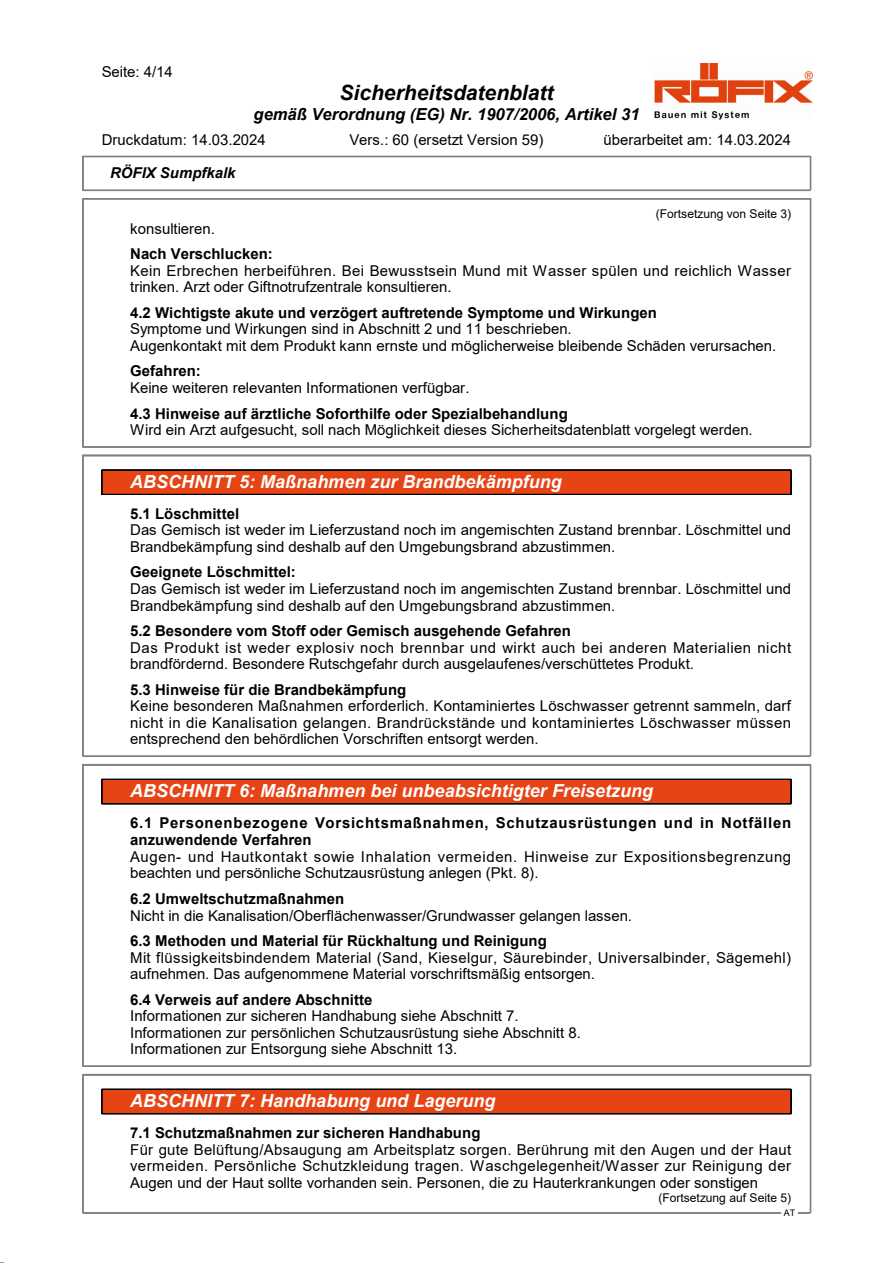
<style>
.page{position:relative;width:893px;height:1263px;background:#fff}
.page>*{position:absolute;margin:0;border:0;box-sizing:border-box;transform-origin:0 0}
.t1{font:italic 700 21px "Arial";color:#000}
.t2{font:italic 700 18px "Arial";color:#fff}
.t3{font:italic 700 16.5px "Arial";color:#000}
.t4{font:15px/16.5px "Arial";color:#000}
.t5{font:700 15px "Arial";letter-spacing:.005em;color:#000}
.t6{font:15px/16.5px "Arial";letter-spacing:.02em;color:#000}
.t7{font:15px/16.5px "Arial";letter-spacing:.035em;color:#000}
.t8{font:700 15px/17.2px "Arial";letter-spacing:.045em;color:#000}
.t9{font:italic 700 15px "Arial";color:#000}
.t10{font:12px "Arial";letter-spacing:-.005em;color:#000}
.t11{font:9px "Arial";color:#000}
</style>
<div class="page">
<img style="left:654px;top:64px;width:158px;height:55px">
<hr style="left:83px;top:156px;width:727px;height:1px;background:#808080">
<hr style="left:83px;top:157px;width:727px;height:1px;background:#808080">
<hr style="left:83px;top:190px;width:727px;height:1px;background:#808080">
<hr style="left:82px;top:156px;width:1px;height:34px;background:#808080">
<hr style="left:83px;top:156px;width:1px;height:34px;background:#808080">
<hr style="left:810px;top:156px;width:1px;height:34px;background:#808080">
<hr style="left:83px;top:198px;width:727px;height:1px;background:#808080">
<hr style="left:83px;top:199px;width:727px;height:1px;background:#808080">
<hr style="left:83px;top:447px;width:727px;height:1px;background:#808080">
<hr style="left:82px;top:199px;width:1px;height:248px;background:#808080">
<hr style="left:83px;top:199px;width:1px;height:248px;background:#808080">
<hr style="left:810px;top:199px;width:1px;height:248px;background:#808080">
<div style="left:102px;top:470px;width:689px;height:24px;background:#e64415"></div>
<hr style="left:102px;top:470px;width:689px;height:1px;background:#000">
<hr style="left:102px;top:494px;width:689px;height:1px;background:#000">
<svg style="left:101px;top:470px;width:1px;height:25px"></svg>
<svg style="left:790px;top:471px;width:1px;height:23px"></svg>
<hr style="left:83px;top:455px;width:727px;height:1px;background:#808080">
<hr style="left:83px;top:456px;width:727px;height:1px;background:#808080">
<hr style="left:83px;top:756px;width:727px;height:1px;background:#808080">
<hr style="left:82px;top:455px;width:1px;height:301px;background:#808080">
<hr style="left:83px;top:455px;width:1px;height:301px;background:#808080">
<hr style="left:810px;top:455px;width:1px;height:301px;background:#808080">
<div style="left:102px;top:779px;width:689px;height:25px;background:#e64415"></div>
<hr style="left:102px;top:779px;width:689px;height:1px;background:#000">
<hr style="left:102px;top:803px;width:689px;height:1px;background:#000">
<svg style="left:101px;top:779px;width:1px;height:25px"></svg>
<svg style="left:790px;top:780px;width:1px;height:23px"></svg>
<hr style="left:83px;top:764px;width:727px;height:1px;background:#808080">
<hr style="left:83px;top:765px;width:727px;height:1px;background:#808080">
<hr style="left:83px;top:1066px;width:727px;height:1px;background:#808080">
<hr style="left:82px;top:764px;width:1px;height:302px;background:#808080">
<hr style="left:83px;top:764px;width:1px;height:302px;background:#808080">
<hr style="left:810px;top:764px;width:1px;height:302px;background:#808080">
<div style="left:102px;top:1089px;width:689px;height:25px;background:#e64415"></div>
<hr style="left:102px;top:1089px;width:689px;height:1px;background:#000">
<hr style="left:102px;top:1113px;width:689px;height:1px;background:#000">
<svg style="left:101px;top:1089px;width:1px;height:25px"></svg>
<svg style="left:790px;top:1090px;width:1px;height:23px"></svg>
<hr style="left:83px;top:1074px;width:727px;height:1px;background:#808080">
<hr style="left:83px;top:1075px;width:727px;height:1px;background:#808080">
<hr style="left:83px;top:1212px;width:727px;height:1px;background:#808080">
<hr style="left:83px;top:1213px;width:727px;height:1px;background:#808080">
<svg style="left:781px;top:1212px;width:16px;height:2px"></svg>
<hr style="left:82px;top:1074px;width:1px;height:139px;background:#808080">
<hr style="left:83px;top:1074px;width:1px;height:139px;background:#808080">
<hr style="left:810px;top:1074px;width:1px;height:139px;background:#808080">
<p class="t4" style="left:102px;top:65px;width:73px">Seite: 4/14</p>
<h1 class="t1" style="left:339px;top:84px;width:216px">Sicherheitsdatenblatt</h1>
<p class="t3" style="left:253px;top:108px;width:387px">gemäß Verordnung (EG) Nr. 1907/2006, Artikel 31</p>
<p class="t4" style="left:102px;top:133px;width:165px">Druckdatum: 14.03.2024</p>
<p class="t4" style="left:349px;top:133px;width:195px">Vers.: 60 (ersetzt Version 59)</p>
<p class="t4" style="left:603px;top:133px;width:189px">überarbeitet am: 14.03.2024</p>
<p class="t9" style="left:110px;top:167px;width:127px">RÖFIX Sumpfkalk</p>
<p class="t10" style="left:656px;top:209px;width:137px">(Fortsetzung von Seite 3)</p>
<p class="t4" style="left:130px;top:221px;width:86px">konsultieren.</p>
<p class="t5" style="left:130px;top:248px;width:144px">Nach Verschlucken:</p>
<p class="t6" style="left:130px;top:264px;width:662px">Kein Erbrechen herbeiführen. Bei Bewusstsein Mund mit Wasser spülen und reichlich Wasser trinken. Arzt oder Giftnotrufzentrale konsultieren.</p>
<p class="t5" style="left:130px;top:307px;width:528px">4.2 Wichtigste akute und verzögert auftretende Symptome und Wirkungen</p>
<p class="t4" style="left:130px;top:322px;width:647px">Symptome und Wirkungen sind in Abschnitt 2 und 11 beschrieben.<br>Augenkontakt mit dem Produkt kann ernste und möglicherweise bleibende Schäden verursachen.</p>
<p class="t5" style="left:130px;top:365px;width:72px">Gefahren:</p>
<p class="t4" style="left:130px;top:381px;width:341px">Keine weiteren relevanten Informationen verfügbar.</p>
<p class="t5" style="left:130px;top:408px;width:439px">4.3 Hinweise auf ärztliche Soforthilfe oder Spezialbehandlung</p>
<p class="t4" style="left:130px;top:423px;width:624px">Wird ein Arzt aufgesucht, soll nach Möglichkeit dieses Sicherheitsdatenblatt vorgelegt werden.</p>
<p class="t2" style="left:130px;top:475px;width:433px">ABSCHNITT 5: Maßnahmen zur Brandbekämpfung</p>
<p class="t5" style="left:130px;top:508px;width:110px">5.1 Löschmittel</p>
<p class="t4" style="left:130px;top:523px;width:662px">Das Gemisch ist weder im Lieferzustand noch im angemischten Zustand brennbar. Löschmittel und<br>Brandbekämpfung sind deshalb auf den Umgebungsbrand abzustimmen.</p>
<p class="t5" style="left:130px;top:566px;width:167px">Geeignete Löschmittel:</p>
<p class="t4" style="left:130px;top:582px;width:662px">Das Gemisch ist weder im Lieferzustand noch im angemischten Zustand brennbar. Löschmittel und<br>Brandbekämpfung sind deshalb auf den Umgebungsbrand abzustimmen.</p>
<p class="t5" style="left:130px;top:625px;width:442px">5.2 Besondere vom Stoff oder Gemisch ausgehende Gefahren</p>
<p class="t4" style="left:130px;top:641px;width:662px">Das Produkt ist weder explosiv noch brennbar und wirkt auch bei anderen Materialien nicht brandfördernd. Besondere Rutschgefahr durch ausgelaufenes/verschüttetes Produkt.</p>
<p class="t5" style="left:130px;top:684px;width:278px">5.3 Hinweise für die Brandbekämpfung</p>
<p class="t4" style="left:130px;top:699px;width:662px;text-align:justify">Keine besonderen Maßnahmen erforderlich. Kontaminiertes Löschwasser getrennt sammeln, darf nicht in die Kanalisation gelangen. Brandrückstände und kontaminiertes Löschwasser müssen entsprechend den behördlichen Vorschriften entsorgt werden.</p>
<p class="t2" style="left:130px;top:784px;width:524px">ABSCHNITT 6: Maßnahmen bei unbeabsichtigter Freisetzung</p>
<p class="t8" style="left:130px;top:815px;width:662px">6.1 Personenbezogene Vorsichtsmaßnahmen, Schutzausrüstungen und in Notfällen anzuwendende Verfahren</p>
<p class="t7" style="left:130px;top:850px;width:662px">Augen- und Hautkontakt sowie Inhalation vermeiden. Hinweise zur Expositionsbegrenzung beachten und persönliche Schutzausrüstung anlegen (Pkt. 8).</p>
<p class="t5" style="left:130px;top:893px;width:215px">6.2 Umweltschutzmaßnahmen</p>
<p class="t4" style="left:130px;top:908px;width:503px">Nicht in die Kanalisation/Oberflächenwasser/Grundwasser gelangen lassen.</p>
<p class="t5" style="left:130px;top:935px;width:418px">6.3 Methoden und Material für Rückhaltung und Reinigung</p>
<p class="t6" style="left:130px;top:950px;width:662px">Mit flüssigkeitsbindendem Material (Sand, Kieselgur, Säurebinder, Universalbinder, Sägemehl) aufnehmen. Das aufgenommene Material vorschriftsmäßig entsorgen.</p>
<p class="t5" style="left:130px;top:994px;width:244px">6.4 Verweis auf andere Abschnitte</p>
<p class="t4" style="left:130px;top:1009px;width:452px">Informationen zur sicheren Handhabung siehe Abschnitt 7.<br>Informationen zur persönlichen Schutzausrüstung siehe Abschnitt 8.<br>Informationen zur Entsorgung siehe Abschnitt 13.</p>
<p class="t2" style="left:130px;top:1094px;width:367px">ABSCHNITT 7: Handhabung und Lagerung</p>
<p class="t5" style="left:130px;top:1127px;width:352px">7.1 Schutzmaßnahmen zur sicheren Handhabung</p>
<p class="t4" style="left:130px;top:1142px;width:662px;text-align:justify">Für gute Belüftung/Absaugung am Arbeitsplatz sorgen. Berührung mit den Augen und der Haut vermeiden. Persönliche Schutzkleidung tragen. Waschgelegenheit/Wasser zur Reinigung der Augen und der Haut sollte vorhanden sein. Personen, die zu Hauterkrankungen oder sonstigen</p>
<p class="t10" style="left:658px;top:1193px;width:134px">(Fortsetzung auf Seite 5)</p>
<p class="t11" style="left:783px;top:1210px;width:13px">AT</p>
</div>
